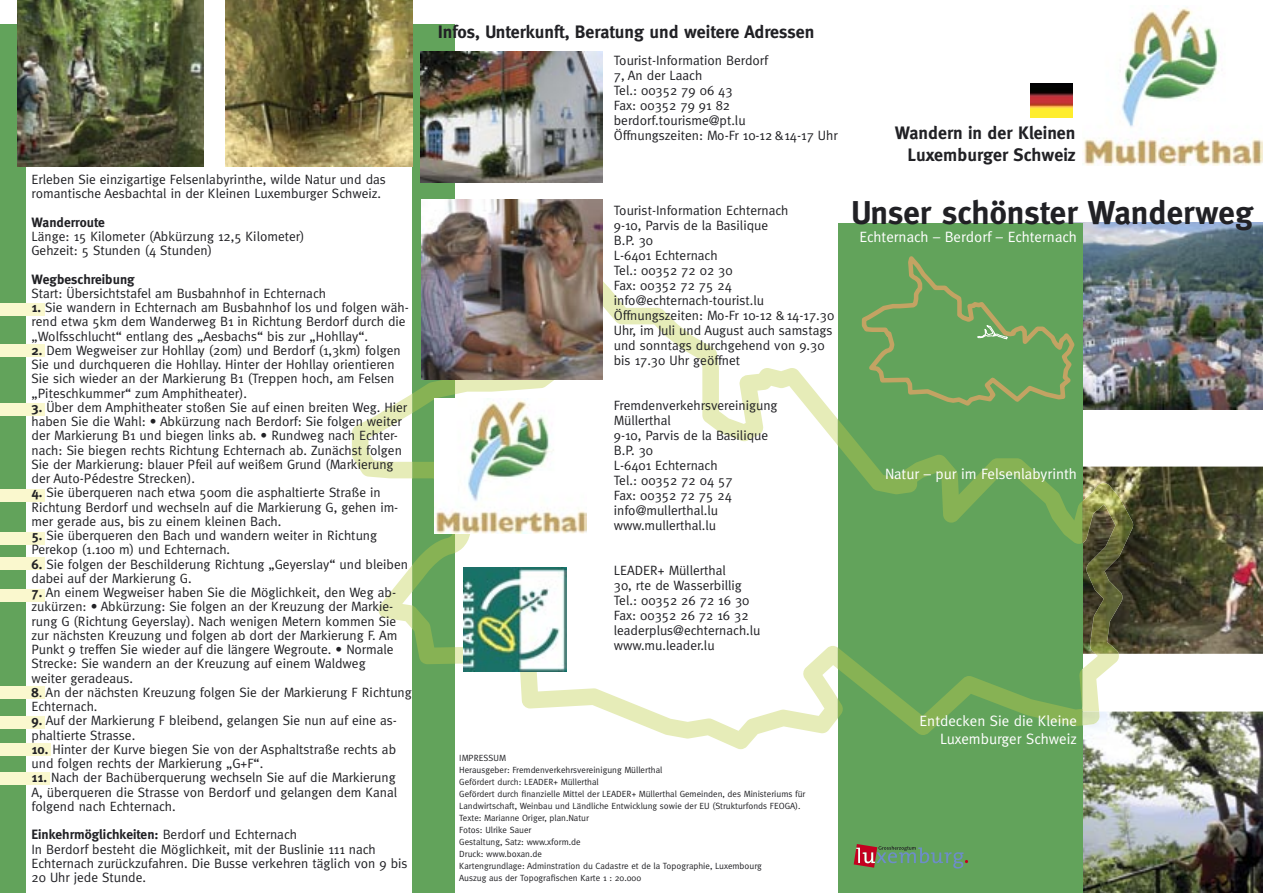
<style>
.page{position:relative;width:1263px;height:893px;background:#fff}
.page>*{position:absolute;margin:0;border:0;box-sizing:border-box;transform-origin:0 0}
.t1{font:700 33px "Meta";color:#212125}
.t2{font:700 18px/21.6px "Meta";color:#212125;text-align:right}
.t3{font:15px/18px "Meta";color:#fff;text-align:right}
.t4{font:13.5px/14.2px "Meta";color:#212125}
.t5{font:700 13.5px "Meta";color:#212125}
.t6{font:9px/12px "Meta";color:#212125}
.s1{font-weight:700}
</style>
<div class="page">
<div style="left:412px;top:24px;width:43px;height:869px;background:#62a35b"></div>
<img style="left:226px;top:0;width:186px;height:167px">
<img style="left:1082px;top:712px;width:181px;height:181px">
<img style="left:1082px;top:467px;width:181px;height:187px">
<img style="left:1082px;top:223px;width:181px;height:187px">
<div style="left:838px;top:223px;width:244px;height:670px;background:#62a35b"></div>
<div style="left:0;top:24px;width:26px;height:869px;background:#62a35b"></div>
<div style="left:0;top:772px;width:50px;height:13px;background:#faf8ce"></div>
<div style="left:0;top:743px;width:50px;height:13px;background:#faf8ce"></div>
<div style="left:0;top:716px;width:44px;height:13px;background:#faf8ce"></div>
<div style="left:0;top:686px;width:44px;height:13px;background:#faf8ce"></div>
<div style="left:0;top:589px;width:44px;height:12px;background:#faf8ce"></div>
<div style="left:0;top:558px;width:44px;height:12px;background:#faf8ce"></div>
<div style="left:0;top:532px;width:44px;height:12px;background:#faf8ce"></div>
<div style="left:0;top:489px;width:44px;height:13px;background:#faf8ce"></div>
<div style="left:0;top:404px;width:44px;height:12px;background:#faf8ce"></div>
<div style="left:0;top:344px;width:44px;height:13px;background:#faf8ce"></div>
<svg style="left:352px;top:281px;width:486px;height:468px"></svg>
<svg style="left:412px;top:377px;width:43px;height:287px"></svg>
<svg style="left:1082px;top:654px;width:37px;height:58px"></svg>
<img style="left:1082px;top:712px;width:18px;height:13px">
<img style="left:1082px;top:483px;width:51px;height:171px">
<svg style="left:838px;top:420px;width:244px;height:315px"></svg>
<img style="left:1083px;top:8px;width:180px;height:157px">
<div style="left:0;top:303px;width:44px;height:12px;background:#faf8ce"></div>
<img style="left:463px;top:568px;width:104px;height:103px">
<img style="left:421px;top:52px;width:181px;height:130px">
<img style="left:434px;top:398px;width:153px;height:135px">
<img style="left:421px;top:200px;width:182px;height:180px">
<img style="left:17px;top:0;width:187px;height:167px">
<svg style="left:862px;top:256px;width:212px;height:147px"></svg>
<svg style="left:854px;top:844px;width:114px;height:25px"></svg>
<img style="left:1030px;top:84px;width:43px;height:34px">
<p class="t4" style="left:32px;top:172px;width:356px">Erleben Sie einzigartige Felsenlabyrinthe, wilde Natur und das romantische Aesbachtal in der Kleinen Luxemburger Schweiz.</p>
<p class="t5" style="left:32px;top:214px;width:75px">Wanderroute</p>
<p class="t4" style="left:32px;top:229px;width:275px">Länge: 15 Kilometer (Abkürzung 12,5 Kilometer)<br>Gehzeit: 5 Stunden (4 Stunden)</p>
<p class="t5" style="left:32px;top:271px;width:105px">Wegbeschreibung</p>
<p class="t4" style="left:32px;top:286px;width:296px">Start: Übersichtstafel am Busbahnhof in Echternach</p>
<p class="t4" style="left:32px;top:300px;width:379px"><span class="s1">1.</span> Sie wandern in Echternach am Busbahnhof los und folgen wäh&shy;rend etwa 5km dem Wanderweg B1 in Richtung Berdorf durch die „Wolfsschlucht“ entlang des „Aesbachs“ bis zur „Hohllay“.</p>
<p class="t4" style="left:32px;top:343px;width:371px"><span class="s1">2.</span> Dem Wegweiser zur Hohllay (20m) und Berdorf (1,3km) folgen Sie und durchqueren die Hohllay. Hinter der Hohllay orientieren Sie sich wieder an der Markierung B1 (Treppen hoch, am Felsen „Piteschkummer“ zum Amphitheater).</p>
<p class="t4" style="left:32px;top:400px;width:377px"><span class="s1">3.</span> Über dem Amphitheater stoßen Sie auf einen breiten Weg. Hier haben Sie die Wahl: • Abkürzung nach Berdorf: Sie folgen weiter der Markierung B1 und biegen links ab. • Rundweg nach Echter&shy;nach: Sie biegen rechts Richtung Echternach ab. Zunächst folgen Sie der Markierung: blauer Pfeil auf weißem Grund (Markierung der Auto-Pédestre Strecken).</p>
<p class="t4" style="left:32px;top:485px;width:368px"><span class="s1">4.</span> Sie überqueren nach etwa 500m die asphaltierte Straße in<br>Richtung Berdorf und wechseln auf die Markierung G, gehen im&shy;mer gerade aus, bis zu einem kleinen Bach.</p>
<p class="t4" style="left:32px;top:528px;width:347px"><span class="s1">5.</span> Sie überqueren den Bach und wandern weiter in Richtung<br>Perekop (1.100 m) und Echternach.</p>
<p class="t4" style="left:32px;top:557px;width:378px"><span class="s1">6.</span> Sie folgen der Beschilderung Richtung „Geyerslay“ und bleiben dabei auf der Markierung G.</p>
<p class="t4" style="left:32px;top:585px;width:367px"><span class="s1">7.</span> An einem Wegweiser haben Sie die Möglichkeit, den Weg ab&shy;zukürzen: • Abkürzung: Sie folgen an der Kreuzung der Markie&shy;rung G (Richtung Geyerslay). Nach wenigen Metern kommen Sie zur nächsten Kreuzung und folgen ab dort der Markierung F. Am Punkt 9 treffen Sie wieder auf die längere Wegroute. • Normale Strecke: Sie wandern an der Kreuzung auf einem Waldweg weiter geradeaus.</p>
<p class="t4" style="left:32px;top:685px;width:382px"><span class="s1">8</span>. An der nächsten Kreuzung folgen Sie der Markierung F Richtung<br>Echternach.</p>
<p class="t4" style="left:32px;top:713px;width:367px"><span class="s1">9.</span> Auf der Markierung F bleibend, gelangen Sie nun auf eine as&shy;phaltierte Strasse.</p>
<p class="t4" style="left:32px;top:742px;width:366px"><span class="s1">10.</span> Hinter der Kurve biegen Sie von der Asphaltstraße rechts ab und folgen rechts der Markierung „G+F“.</p>
<p class="t4" style="left:32px;top:770px;width:367px;text-align:justify"><span class="s1">11.</span> Nach der Bachüberquerung wechseln Sie auf die Markierung A, überqueren die Strasse von Berdorf und gelangen dem Kanal folgend nach Echternach.</p>
<p class="t4" style="left:32px;top:827px;width:378px"><span class="s1">Einkehrmöglichkeiten:</span> Berdorf und Echternach<br>In Berdorf besteht die Möglichkeit, mit der Buslinie 111 nach Echternach zurückzufahren. Die Busse verkehren täglich von 9 bis 20 Uhr jede Stunde.</p>
<h2 class="t2" style="left:438px;top:21px;width:378px">Infos, Unterkunft, Beratung und weitere Adressen</h2>
<p class="t4" style="left:614px;top:52px;width:225px;line-height:15px">Tourist-Information Berdorf<br>7, An der Laach<br>Tel.: 00352 79 06 43<br>Fax: 00352 79 91 82 berdorf.tourisme@pt.lu<br>Öffnungszeiten: Mo-Fr 10-12 &amp; 14-17 Uhr</p>
<p class="t4" style="left:614px;top:202px;width:222px;line-height:15px">Tourist-Information Echternach<br>9-10, Parvis de la Basilique<br>B.P. 30<br>L-6401 Echternach<br>Tel.: 00352 72 02 30<br>Fax: 00352 72 75 24 info@echternach-tourist.lu<br>Öffnungszeiten: Mo-Fr 10-12 &amp; 14-17.30<br>Uhr, im Juli und August auch samstags und sonntags durchgehend von 9.30 bis 17.30 Uhr geöffnet</p>
<p class="t4" style="left:614px;top:397px;width:165px;line-height:15px">Fremdenverkehrsvereinigung<br>Müllerthal<br>9-10, Parvis de la Basilique<br>B.P. 30<br>L-6401 Echternach<br>Tel.: 00352 72 04 57<br>Fax: 00352 72 75 24 info@mullerthal.lu www.mullerthal.lu</p>
<p class="t4" style="left:614px;top:562px;width:148px;line-height:15px">LEADER+ Müllerthal<br>30, rte de Wasserbillig<br>Tel.: 00352 26 72 16 30<br>Fax: 00352 26 72 16 32 leaderplus@echternach.lu www.mu.leader.lu</p>
<h2 class="t2" style="left:895px;top:122px;width:182px">Wandern in der Kleinen<br>Luxemburger Schweiz</h2>
<h1 class="t1" style="left:851px;top:194px;width:403px">Unser schönster Wanderweg</h1>
<p class="t3" style="left:859px;top:227px;width:219px">Echternach – Berdorf – Echternach</p>
<p class="t3" style="left:885px;top:464px;width:193px">Natur – pur im Felsenlabyrinth</p>
<p class="t6" style="left:459px;top:752px;width:348px">IMPRESSUM<br>Herausgeber: Fremdenverkehrsvereinigung Müllerthal<br>Gefördert durch: LEADER+ Müllerthal<br>Gefördert durch finanzielle Mittel der LEADER+ Müllerthal Gemeinden, des Ministeriums für Landwirtschaft, Weinbau und Ländliche Entwicklung sowie der EU (Strukturfonds FEOGA).<br>Texte: Marianne Origer, plan.Natur<br>Fotos: Ulrike Sauer<br>Gestaltung, Satz: www.xform.de<br>Druck: www.boxan.de<br>Kartengrundlage: Adminstration du Cadastre et de la Topographie, Luxembourg<br>Auszug aus der Topografischen Karte 1 : 20.000</p>
<p class="t3" style="left:920px;top:712px;width:159px">Entdecken Sie die Kleine<br>Luxemburger Schweiz</p>
</div>
